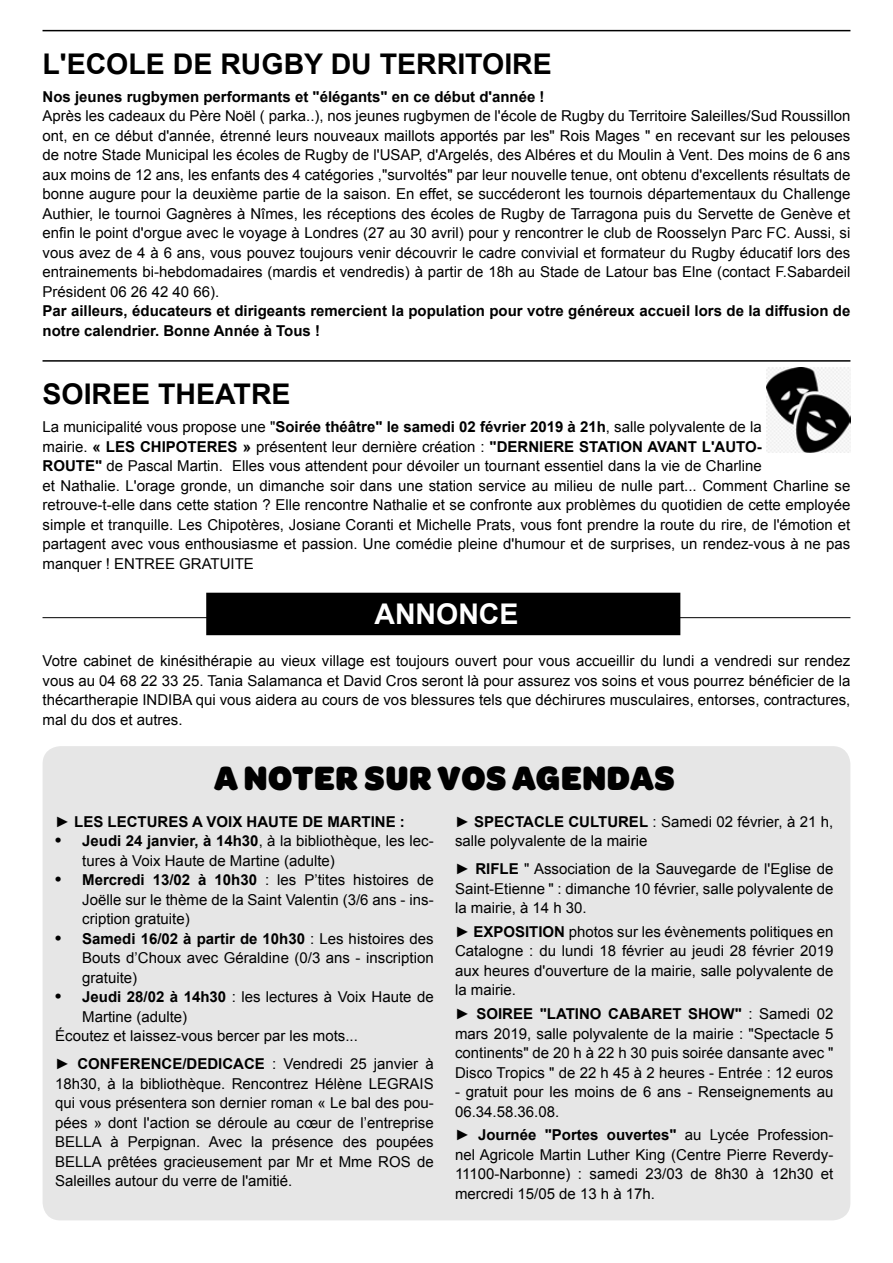
<style>
.page{position:relative;width:893px;height:1263px;background:#fff}
.page>*{position:absolute;margin:0;border:0;box-sizing:border-box;transform-origin:0 0}
.t1{font:900 36px "Omnes Semi Cond";letter-spacing:.02em;color:#000}
.t2{font:700 28.5px "Arial";color:#000}
.t3{font:700 28.5px "Arial";color:#fff}
.t4{font:15px/19.5px "Arial";color:#000;text-align:justify}
.t5{font:700 15px/19.5px "Arial";color:#000}
.s1{font-weight:700}
.s2{font-family:"Times";font-size:18px}
</style>
<div class="page">
<hr style="left:43px;top:30px;width:807px;height:1px;background:#000">
<hr style="left:43px;top:360px;width:807px;height:2px;background:#000">
<div style="left:43px;top:746px;width:807px;height:474px;background:#e6e6e6;border-radius:18px"></div>
<hr style="left:43px;top:617px;width:807px;height:1px;background:#000">
<div style="left:207px;top:593px;width:473px;height:41px;background:#000"></div>
<div style="left:206px;top:593px;width:474px;height:42px;border:2px solid #000"></div>
<img style="left:766px;top:368px;width:84px;height:84px">
<h2 class="t2" style="left:43px;top:45px;width:511px">L'ECOLE DE RUGBY DU TERRITOIRE</h2>
<p class="t5" style="left:43px;top:87px;width:504px">Nos jeunes rugbymen performants et "élégants" en ce début d'année !</p>
<p class="t4" style="left:43px;top:107px;width:809px">Après les cadeaux du Père Noël ( parka..), nos jeunes rugbymen de l'école de Rugby du Territoire Saleilles/Sud Roussillon ont, en ce début d'année, étrenné leurs nouveaux maillots apportés par les" Rois Mages " en recevant sur les pelouses de notre Stade Municipal les écoles de Rugby de l'USAP, d'Argelés, des Albéres et du Moulin à Vent. Des moins de 6 ans aux moins de 12 ans, les enfants des 4 catégories ,"survoltés" par leur nouvelle tenue, ont obtenu d'excellents résultats de bonne augure pour la deuxième partie de la saison. En effet, se succéderont les tournois départementaux du Challenge Authier, le tournoi Gagnères à Nîmes, les réceptions des écoles de Rugby de Tarragona puis du Servette de Genève et enfin le point d'orgue avec le voyage à Londres (27 au 30 avril) pour y rencontrer le club de Roosselyn Parc FC. Aussi, si vous avez de 4 à 6 ans, vous pouvez toujours venir découvrir le cadre convivial et formateur du Rugby éducatif lors des entrainements bi-hebdomadaires (mardis et vendredis) à partir de 18h au Stade de Latour bas Elne (contact F.Sabardeil Président 06 26 42 40 66).</p>
<p class="t5" style="left:43px;top:302px;width:809px">Par ailleurs, éducateurs et dirigeants remercient la population pour votre généreux accueil lors de la diffusion de notre calendrier. Bonne Année à Tous !</p>
<h2 class="t2" style="left:43px;top:375px;width:250px">SOIREE THEATRE</h2>
<p class="t4" style="left:43px;top:417px;width:809px;text-align:left">La municipalité vous propose une "<span class="s1">Soirée théâtre" le samedi 02 février 2019 à 21h</span>, salle polyvalente de la<br>mairie. <span class="s1">« LES CHIPOTERES »</span> présentent leur dernière création : <span class="s1">"DERNIERE STATION AVANT L'AUTO-<br>ROUTE"</span> de Pascal Martin. Elles vous attendent pour dévoiler un tournant essentiel dans la vie de Charline<br>et Nathalie. L'orage gronde, un dimanche soir dans une station service au milieu de nulle part... Comment Charline se retrouve-t-elle dans cette station ? Elle rencontre Nathalie et se confronte aux problèmes du quotidien de cette employée simple et tranquille. Les Chipotères, Josiane Coranti et Michelle Prats, vous font prendre la route du rire, de l'émotion et partagent avec vous enthousiasme et passion. Une comédie pleine d'humour et de surprises, un rendez-vous à ne pas manquer ! ENTREE GRATUITE</p>
<h2 class="t3" style="left:374px;top:594px;width:146px">ANNONCE</h2>
<p class="t4" style="left:43px;top:651px;width:809px">Votre cabinet de kinésithérapie au vieux village est toujours ouvert pour vous accueillir du lundi a vendredi sur rendez vous au 04 68 22 33 25. Tania Salamanca et David Cros seront là pour assurez vos soins et vous pourrez bénéficier de la thécartherapie INDIBA qui vous aidera au cours de vos blessures tels que déchirures musculaires, entorses, contractures, mal du dos et autres.</p>
<h1 class="t1" style="left:214px;top:752px;width:462px">A NOTER SUR VOS AGENDAS</h1>
<p class="t5" style="left:55px;top:812px;width:351px">► LES LECTURES A VOIX HAUTE DE MARTINE :</p>
<p class="t4" style="left:82px;top:831px;width:353px;text-indent:-27px"><span class="s2">•</span> <span class="s1">Jeudi 24 janvier, à 14h30</span>, à la bibliothèque, les lec&shy;tures à Voix Haute de Martine (adulte)</p>
<p class="t4" style="left:82px;top:870px;width:353px;text-indent:-27px"><span class="s2">•</span> <span class="s1">Mercredi 13/02 à 10h30</span> : les P’tites histoires de Joëlle sur le thème de la Saint Valentin (3/6 ans - ins&shy;cription gratuite)</p>
<p class="t4" style="left:82px;top:929px;width:353px;text-indent:-27px"><span class="s2">•</span> <span class="s1">Samedi 16/02 à partir de 10h30</span> : Les histoires des Bouts d’Choux avec Géraldine (0/3 ans - inscription gratuite)</p>
<p class="t4" style="left:55px;top:987px;width:380px"><span class="s2">•</span> <span class="s1">Jeudi 28/02 à 14h30</span> : les lectures à Voix Haute de</p>
<p class="t4" style="left:82px;top:1007px;width:107px">Martine (adulte)</p>
<p class="t4" style="left:55px;top:1026px;width:304px">Écoutez et laissez-vous bercer par les mots...</p>
<p class="t4" style="left:55px;top:1054px;width:380px">► <span class="s1">CONFERENCE/DEDICACE</span> : Vendredi 25 janvier à 18h30, à la bibliothèque. Rencontrez Hélène LEGRAIS qui vous présentera son dernier roman « Le bal des pou&shy;pées » dont l'action se déroule au cœur de l’entreprise BELLA à Perpignan. Avec la présence des poupées BELLA prêtées gracieusement par Mr et Mme ROS de Saleilles autour du verre de l'amitié.</p>
<p class="t4" style="left:455px;top:812px;width:380px">► <span class="s1">SPECTACLE CULTUREL</span> : Samedi 02 février, à 21 h, salle polyvalente de la mairie</p>
<p class="t4" style="left:455px;top:859px;width:380px"><span class="s1">► RIFLE</span> " Association de la Sauvegarde de l'Eglise de Saint-Etienne " : dimanche 10 février, salle polyvalente de la mairie, à 14 h 30.</p>
<p class="t4" style="left:455px;top:922px;width:380px">► <span class="s1">EXPOSITION</span> photos sur les évènements politiques en Catalogne : du lundi 18 février au jeudi 28 février 2019 aux heures d'ouverture de la mairie, salle polyvalente de la mairie.</p>
<p class="t4" style="left:455px;top:1004px;width:380px">► <span class="s1">SOIREE "LATINO CABARET SHOW"</span> : Samedi 02 mars 2019, salle polyvalente de la mairie : "Spectacle 5 continents" de 20 h à 22 h 30 puis soirée dansante avec " Disco Tropics " de 22 h 45 à 2 heures - Entrée : 12 euros</p>
<p class="t4" style="left:455px;top:1082px;width:380px">- gratuit pour les moins de 6 ans - Renseignements au<br>06.34.58.36.08.</p>
<p class="t4" style="left:455px;top:1125px;width:380px">► <span class="s1">Journée "Portes ouvertes"</span> au Lycée Profession&shy;nel Agricole Martin Luther King (Centre Pierre Reverdy-11100-Narbonne) : samedi 23/03 de 8h30 à 12h30 et mercredi 15/05 de 13 h à 17h.</p>
</div>
